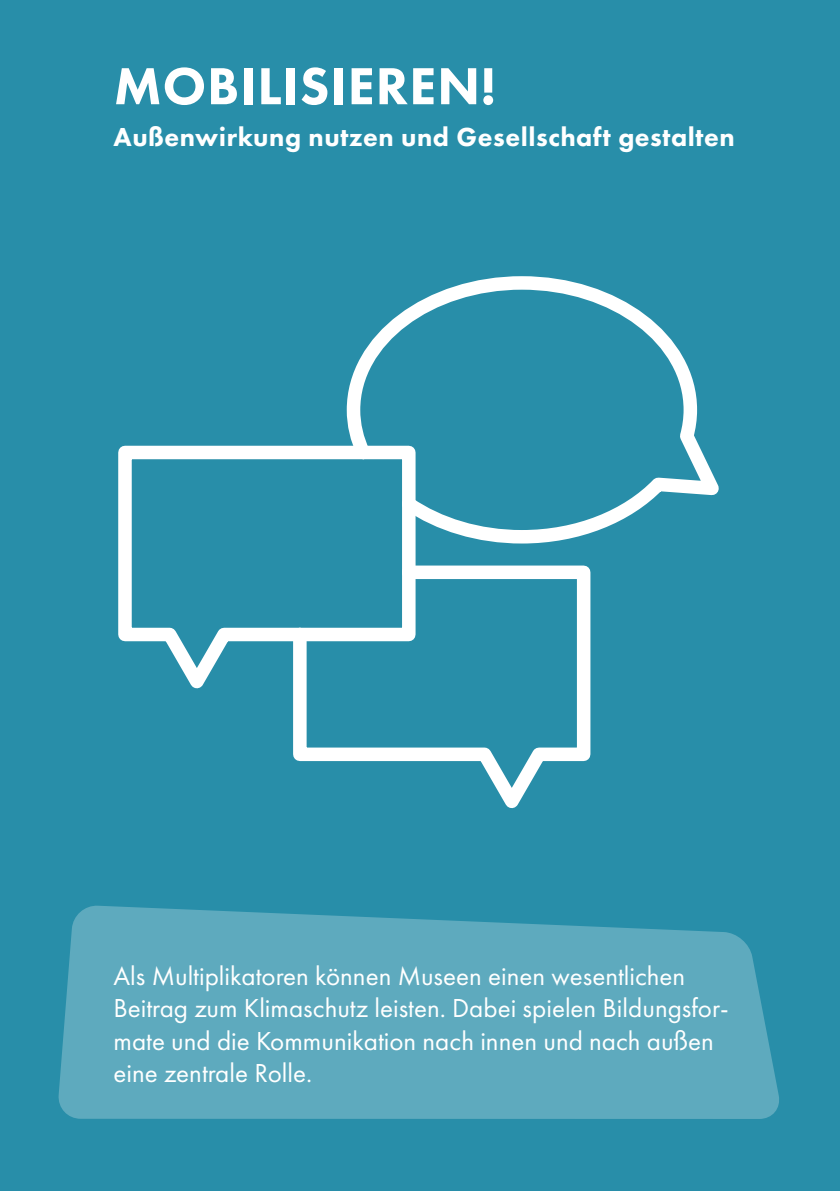
<style>
.page{position:relative;width:840px;height:1191px;background:#fff}
.page>*{position:absolute;margin:0;border:0;box-sizing:border-box;transform-origin:0 0}
.t1{font:800 54px "Futura PT";letter-spacing:.015em;color:#fff}
.t2{font:27px/32.4px "Futura PT";color:#fff}
.t3{font:800 27px "Futura PT";letter-spacing:.02em;color:#fff}
</style>
<div class="page">
<div style="left:0;top:0;width:839px;height:1191px;background:#288ea9"></div>
<svg style="left:293px;top:565px;width:298px;height:244px"></svg>
<svg style="left:346px;top:276px;width:373px;height:274px"></svg>
<div style="left:402px;top:504px;width:13px;height:68px;background:#fff"></div>
<svg style="left:118px;top:439px;width:258px;height:269px"></svg>
<svg style="left:286px;top:559px;width:136px;height:89px"></svg>
<svg style="left:349px;top:439px;width:73px;height:78px"></svg>
<svg style="left:58px;top:905px;width:721px;height:214px;background:#58a7bc"></svg>
<h1 class="t1" style="left:114px;top:52px;width:383px">MOBILISIEREN!</h1>
<p class="t3" style="left:113px;top:120px;width:622px">Außenwirkung nutzen und Gesellschaft gestalten</p>
<p class="t2" style="left:113px;top:959px;width:616px">Als Multiplikatoren können Museen einen wesentlichen Beitrag zum Klimaschutz leisten. Dabei spielen Bildungsfor&shy;mate und die Kommunikation nach innen und nach außen eine zentrale Rolle.</p>
</div>
